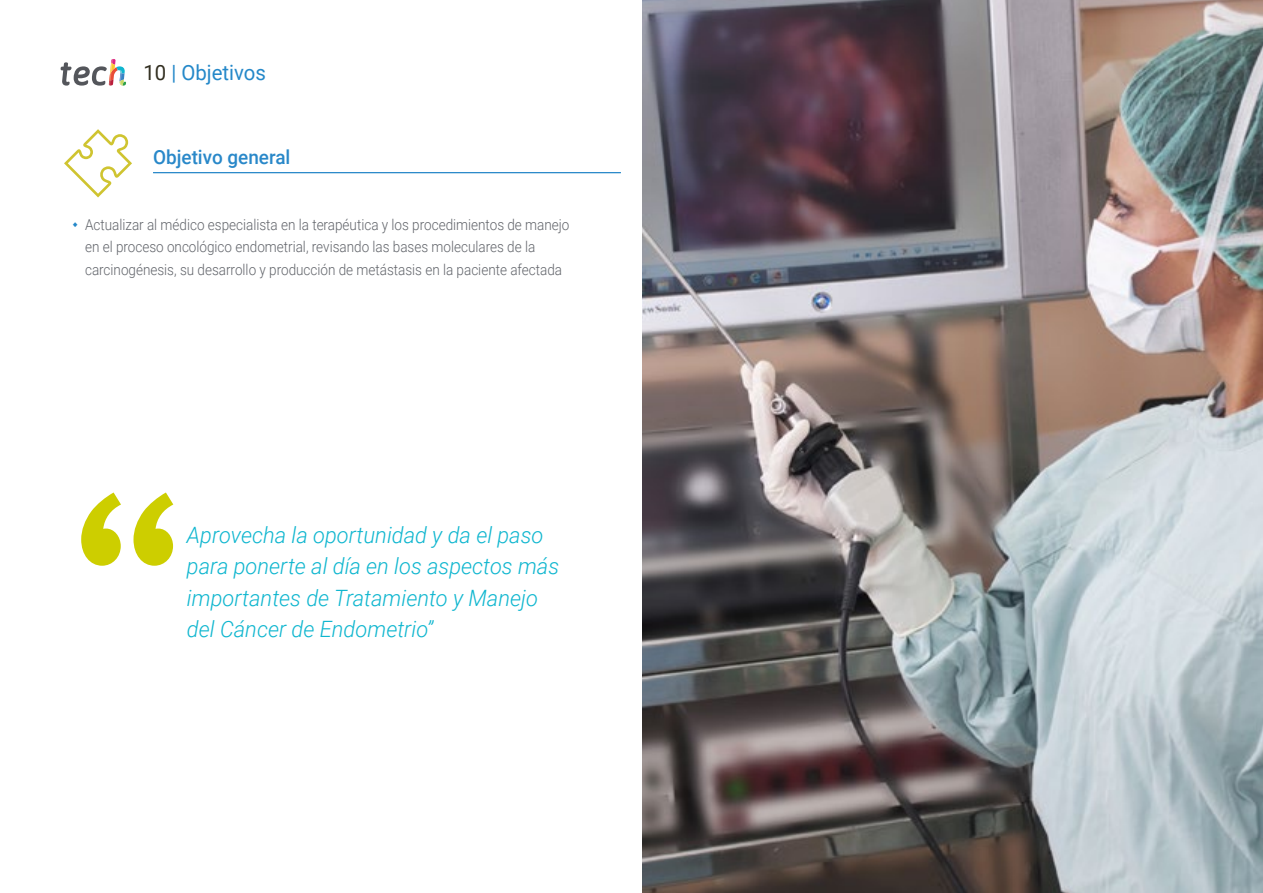
<style>
.page{position:relative;width:1263px;height:893px;background:#fff}
.page>*{position:absolute;margin:0;border:0;box-sizing:border-box;transform-origin:0 0}
.t1{font:italic 300 22.5px/31.5px "Roboto";color:#0fb6cf}
.t2{font:21px "Roboto";color:#2488c9}
.t3{font:500 19.5px "Roboto";color:#2988c9}
.t4{font:300 15px/22.5px "Roboto";color:#61646a;scale:.9 1}
.s1{color:#312e20}
</style>
<div class="page">
<svg style="left:61px;top:59px;width:65px;height:27px"></svg>
<img style="left:642px;top:0;width:621px;height:893px">
<svg style="left:81px;top:492px;width:92px;height:74px"></svg>
<hr style="left:153px;top:172px;width:468px;height:1px;background:#2988c9">
<svg style="left:64px;top:129px;width:68px;height:68px"></svg>
<h2 class="t2" style="left:144px;top:57px;width:124px"><span class="s1">10</span> | Objetivos</h2>
<h3 class="t3" style="left:153px;top:144px;width:139px">Objetivo general</h3>
<p class="t4" style="left:85px;top:213px;width:540px">Actualizar al médico especialista en la terapéutica y los procedimientos de manejo en el proceso oncológico endometrial, revisando las bases moleculares de la carcinogénesis, su desarrollo y producción de metástasis en la paciente afectada</p>
<h1 class="t1" style="left:187px;top:518px;width:374px">Aprovecha la oportunidad y da el paso para ponerte al día en los aspectos más importantes de Tratamiento y Manejo del Cáncer de Endometrio”</h1>
</div>
